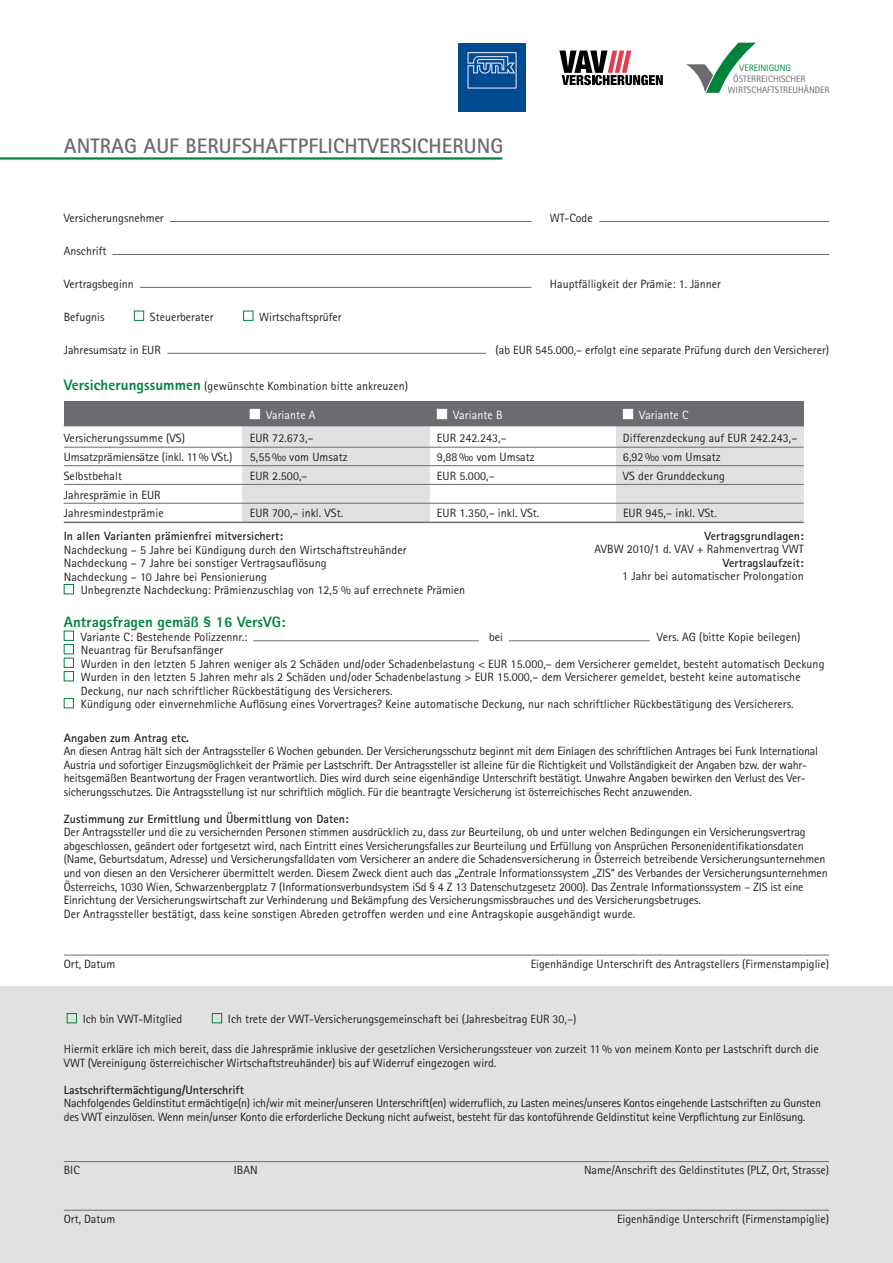
<style>
.page{position:relative;width:893px;height:1263px;background:#fff}
.page>*{position:absolute;margin:0;border:0;box-sizing:border-box;transform-origin:0 0}
.t1{font:700 21px "Rotis Sans Serif";letter-spacing:.005em;color:#6c6b70}
.t2{font:800 15px "Rotis Sans Serif";letter-spacing:.005em;color:#00843d}
.t3{font:12px/13.5px "Rotis Sans Serif";color:#231f20}
.t4{font:12px/13.5px "Rotis Sans Serif";letter-spacing:-.02em;color:#231f20}
.t5{font:700 12px "Rotis Sans Serif";letter-spacing:.005em;color:#231f20}
.t6{font:12px "Rotis Sans Serif";letter-spacing:.005em;color:#fff}
.t7{font:9.3px/11.1px "Rotis Sans Serif";color:#6b6b6f}
.t8{font:9.3px "Rotis Sans Serif";color:#00843d}
.s1{font-weight:800;font-size:15px;color:#00843d}
</style>
<div class="page">
<div style="left:0;top:986px;width:893px;height:277px;background:#e2e1e1"></div>
<div style="left:617px;top:401px;width:187px;height:121px;background:#e2e1e1"></div>
<div style="left:242px;top:401px;width:187px;height:121px;background:#e2e1e1"></div>
<div style="left:64px;top:401px;width:740px;height:25px;background:#6c6b70"></div>
<div style="left:134px;top:311px;width:10px;height:10px;border:1px solid #00843d"></div>
<div style="left:243px;top:311px;width:10px;height:10px;border:1px solid #00843d"></div>
<div style="left:67px;top:1013px;width:10px;height:10px;border:1px solid #00843d"></div>
<div style="left:212px;top:1013px;width:10px;height:10px;border:1px solid #00843d"></div>
<hr style="left:170px;top:221px;width:361px;height:1px;background:#6c6b70">
<hr style="left:64px;top:955px;width:765px;height:1px;background:#6c6b70">
<hr style="left:64px;top:1210px;width:765px;height:1px;background:#6c6b70">
<hr style="left:64px;top:1161px;width:765px;height:1px;background:#6c6b70">
<hr style="left:113px;top:254px;width:716px;height:1px;background:#6c6b70">
<hr style="left:140px;top:287px;width:391px;height:1px;background:#6c6b70">
<hr style="left:167px;top:353px;width:319px;height:1px;background:#6c6b70">
<hr style="left:0;top:157px;width:502px;height:3px;background:#00843d">
<hr style="left:599px;top:221px;width:230px;height:1px;background:#6c6b70">
<div style="left:250px;top:409px;width:10px;height:10px;background:#fff"></div>
<div style="left:437px;top:409px;width:10px;height:10px;background:#fff"></div>
<div style="left:623px;top:409px;width:10px;height:10px;background:#fff"></div>
<div style="left:64px;top:584px;width:10px;height:10px;border:1px solid #00843d"></div>
<div style="left:64px;top:631px;width:10px;height:10px;border:1px solid #00843d"></div>
<div style="left:64px;top:644px;width:10px;height:10px;border:1px solid #00843d"></div>
<div style="left:64px;top:658px;width:10px;height:10px;border:1px solid #00843d"></div>
<div style="left:64px;top:671px;width:10px;height:10px;border:1px solid #00843d"></div>
<div style="left:64px;top:698px;width:10px;height:10px;border:1px solid #00843d"></div>
<hr style="left:64px;top:447px;width:740px;height:1px;background:#6c6b70">
<hr style="left:64px;top:465px;width:740px;height:1px;background:#6c6b70">
<hr style="left:64px;top:484px;width:740px;height:1px;background:#6c6b70">
<hr style="left:64px;top:503px;width:740px;height:1px;background:#6c6b70">
<hr style="left:64px;top:522px;width:740px;height:1px;background:#6c6b70">
<hr style="left:253px;top:640px;width:226px;height:1px;background:#6c6b70">
<hr style="left:509px;top:640px;width:141px;height:1px;background:#6c6b70">
<svg style="left:686px;top:42px;width:70px;height:52px"></svg>
<img style="left:458px;top:44px;width:68px;height:67px">
<svg style="left:559px;top:51px;width:104px;height:34px"></svg>
<h1 class="t1" style="left:64px;top:132px;width:439px">ANTRAG auf BERUFSHAFTPFLI CHTVERSI CHERUNG</h1>
<p class="t8" style="left:739px;top:62px;width:53px">VEREINIGUNG</p>
<p class="t7" style="left:728px;top:73px;width:103px;text-indent:5px">ÖSTERREICHISCHER<br>WIRTSCHAFTSTREUHÄNDER</p>
<p class="t3" style="left:64px;top:211px;width:101px">Versicherungsnehmer</p>
<p class="t3" style="left:550px;top:211px;width:44px">WT-Code</p>
<p class="t3" style="left:64px;top:244px;width:44px">Anschrift</p>
<p class="t3" style="left:64px;top:277px;width:72px">Vertragsbeginn</p>
<p class="t3" style="left:550px;top:277px;width:173px">Hauptfälligkeit der Prämie: 1. Jänner</p>
<p class="t3" style="left:64px;top:310px;width:42px">Befugnis</p>
<p class="t3" style="left:150px;top:310px;width:65px">Steuerberater</p>
<p class="t3" style="left:259px;top:310px;width:84px">Wirtschaftsprüfer</p>
<p class="t3" style="left:64px;top:343px;width:99px">Jahresumsatz in EUR</p>
<p class="t3" style="left:495px;top:343px;width:335px">(ab EUR 545.000,– erfolgt eine separate Prüfung durch den Versicherer)</p>
<p class="t3" style="left:64px;top:379px;width:346px"><span class="s1">Versicherungssummen</span> (gewünschte Kombination bitte ankreuzen)</p>
<p class="t6" style="left:266px;top:408px;width:51px">Variante A</p>
<p class="t6" style="left:453px;top:408px;width:51px">Variante B</p>
<p class="t6" style="left:639px;top:408px;width:51px">Variante C</p>
<p class="t3" style="left:64px;top:431px;width:123px">Versicherungssumme (VS)</p>
<p class="t3" style="left:250px;top:431px;width:65px">EUR 72.673,–</p>
<p class="t3" style="left:437px;top:431px;width:71px">EUR 242.243,–</p>
<p class="t3" style="left:623px;top:431px;width:176px">Differenzdeckung auf EUR 242.243,–</p>
<p class="t3" style="left:64px;top:450px;width:170px">Umsatzprämiensätze (inkl. 11% VSt.)</p>
<p class="t3" style="left:250px;top:450px;width:99px">5,55‰ vom Umsatz</p>
<p class="t3" style="left:437px;top:450px;width:99px">9,88‰ vom Umsatz</p>
<p class="t3" style="left:623px;top:450px;width:99px">6,92‰ vom Umsatz</p>
<p class="t3" style="left:64px;top:469px;width:60px">Selbstbehalt</p>
<p class="t3" style="left:250px;top:469px;width:59px">EUR 2.500,–</p>
<p class="t3" style="left:437px;top:469px;width:59px">EUR 5.000,–</p>
<p class="t3" style="left:623px;top:469px;width:103px">VS der Grunddeckung</p>
<p class="t3" style="left:64px;top:485px;width:101px;line-height:18.8px">Jahresprämie in EUR<br>Jahresmindestprämie</p>
<p class="t3" style="left:250px;top:506px;width:95px">EUR 700,– inkl. VSt.</p>
<p class="t3" style="left:437px;top:506px;width:104px">EUR 1.350,– inkl. VSt.</p>
<p class="t3" style="left:623px;top:506px;width:95px">EUR 945,– inkl. VSt.</p>
<p class="t5" style="left:64px;top:528px;width:221px">I n allen Varianten prämienfrei mitversichert:</p>
<p class="t3" style="left:64px;top:543px;width:344px">Nachdeckung – 5 Jahre bei Kündigung durch den Wirtschaftstreuhänder<br>Nachdeckung – 7 Jahre bei sonstiger Vertragsauflösung<br>Nachdeckung – 10 Jahre bei Pensionierung</p>
<p class="t3" style="left:81px;top:583px;width:386px">Unbegrenzte Nachdeckung: Prämienzuschlag von 12,5 % auf errechnete Prämien</p>
<p class="t5" style="left:705px;top:528px;width:101px">Vertragsgrundlagen:</p>
<p class="t3" style="left:594px;top:542px;width:211px">AVBW 2010/1 d. VAV + Rahmenvertrag VWT</p>
<p class="t5" style="left:723px;top:555px;width:82px">Vertragslaufzeit:</p>
<p class="t3" style="left:622px;top:569px;width:183px">1 Jahr bei automatischer Prolongation</p>
<p class="t2" style="left:64px;top:613px;width:223px">Antragsfragen gemäß § 16 VersVG:</p>
<p class="t3" style="left:81px;top:630px;width:168px">Variante C: Bestehende Polizzennr.:</p>
<p class="t3" style="left:489px;top:630px;width:16px">bei</p>
<p class="t3" style="left:657px;top:630px;width:145px">Vers. AG (bitte Kopie beilegen)</p>
<p class="t3" style="left:81px;top:643px;width:745px">Neuantrag für Berufsanfänger<br>Wurden in den letzten 5 Jahren weniger als 2 Schäden und/oder Schadenbelastung &lt; EUR 15.000,– dem Versicherer gemeldet, besteht automatisch Deckung Wurden in den letzten 5 Jahren mehr als 2 Schäden und/oder Schadenbelastung &gt; EUR 15.000,– dem Versicherer gemeldet, besteht keine automatische Deckung, nur nach schriftlicher Rückbestätigung des Versicherers.<br>Kündigung oder einvernehmliche Auflösung eines Vorvertrages? Keine automatische Deckung, nur nach schriftlicher Rückbestätigung des Versicherers.</p>
<p class="t5" style="left:64px;top:730px;width:127px">Angaben zum Antrag etc.</p>
<p class="t3" style="left:64px;top:744px;width:756px">An diesen Antrag hält sich der Antragssteller 6 Wochen gebunden. Der Versicherungsschutz beginnt mit dem Einlagen des schriftlichen Antrages bei Funk International Austria und sofortiger Einzugsmöglichkeit der Prämie per Lastschrift. Der Antragssteller ist alleine für die Richtigkeit und Vollständigkeit der Angaben bzw. der wahr&shy;heitsgemäßen Beantwortung der Fragen verantwortlich. Dies wird durch seine eigenhändige Unterschrift bestätigt. Unwahre Angaben bewirken den Verlust des Ver&shy;sicherungsschutzes. Die Antragsstellung ist nur schriftlich möglich. Für die beantragte Versicherung ist österreichisches Recht anzuwenden.</p>
<p class="t5" style="left:64px;top:811px;width:286px">Zustimmung zur Ermittlung und Übermittlung von Daten:</p>
<p class="t3" style="left:64px;top:825px;width:765px">Der Antragssteller und die zu versichernden Personen stimmen ausdrücklich zu, dass zur Beurteilung, ob und unter welchen Bedingungen ein Versicherungsvertrag abgeschlossen, geändert oder fortgesetzt wird, nach Eintritt eines Versicherungsfalles zur Beurteilung und Erfüllung von Ansprüchen Personenidentifikationsdaten (Name, Geburtsdatum, Adresse) und Versicherungsfalldaten vom Versicherer an andere die Schadensversicherung in Österreich betreibende Versicherungsunternehmen und von diesen an den Versicherer übermittelt werden. Diesem Zweck dient auch das „Zentrale Informationssystem „ZIS“ des Verbandes der Versicherungsunternehmen Österreichs, 1030 Wien, Schwarzenbergplatz 7 (Informationsverbundsystem iSd § 4 Z 13 Datenschutzgesetz 2000). Das Zentrale Informationssystem – ZIS ist eine Einrichtung der Versicherungswirtschaft zur Verhinderung und Bekämpfung des Versicherungsmissbrauches und des Versicherungsbetruges.<br>Der Antragssteller bestätigt, dass keine sonstigen Abreden getroffen werden und eine Antragskopie ausgehändigt wurde.</p>
<p class="t3" style="left:64px;top:957px;width:53px">Ort, Datum</p>
<p class="t3" style="left:531px;top:957px;width:300px">Eigenhändige Unterschrift des Antragstellers (Firmenstampiglie)</p>
<p class="t3" style="left:83px;top:1012px;width:101px">Ich bin VWT-Mitglied</p>
<p class="t3" style="left:228px;top:1012px;width:350px">Ich trete der VWT-Versicherungsgemeinschaft bei (Jahresbeitrag EUR 30,–)</p>
<p class="t3" style="left:64px;top:1042px;width:756px">Hiermit erkläre ich mich bereit, dass die Jahresprämie inklusive der gesetzlichen Versicherungssteuer von zurzeit 11% von meinem Konto per Lastschrift durch die<br>VWT (Vereinigung österreichischer Wirtschaftstreuhänder) bis auf Widerruf eingezogen wird.</p>
<p class="t5" style="left:64px;top:1082px;width:182px">Lastschriftermächtigung/Unterschrift</p>
<p class="t4" style="left:64px;top:1096px;width:759px">Nachfolgendes Geldinstitut ermächtige(n) ich/wir mit meiner/unseren Unterschrift(en) widerruflich, zu Lasten meines/unseres Kontos eingehende Lastschriften zu Gunsten des VWT einzulösen. Wenn mein/unser Konto die erforderliche Deckung nicht aufweist, besteht für das kontoführende Geldinstitut keine Verpflichtung zur Einlösung.</p>
<p class="t3" style="left:64px;top:1163px;width:17px">BIC</p>
<p class="t3" style="left:234px;top:1163px;width:25px">IBAN</p>
<p class="t3" style="left:584px;top:1163px;width:247px">Name/Anschrift des Geldinstitutes (PLZ, Ort, Strasse)</p>
<p class="t3" style="left:64px;top:1212px;width:53px">Ort, Datum</p>
<p class="t3" style="left:617px;top:1212px;width:214px">Eigenhändige Unterschrift (Firmenstampiglie)</p>
</div>
